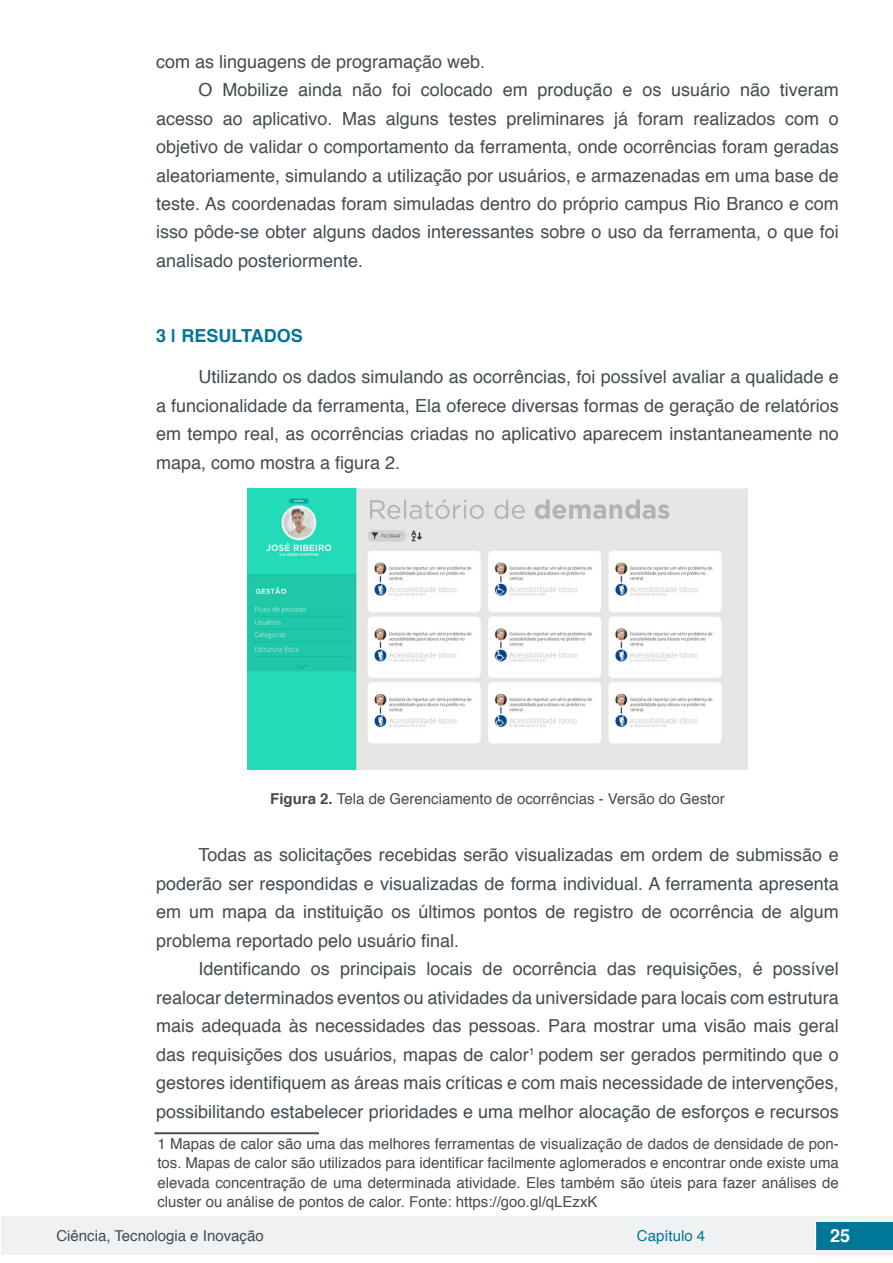
<style>
.page{position:relative;width:893px;height:1263px;background:#fff}
.page>*{position:absolute;margin:0;border:0;box-sizing:border-box;transform-origin:0 0}
.t1{font:18px/28.5px "Helvetica";color:#434c52;text-align:justify}
.t2{font:700 18px "Helvetica";color:#007699}
.t3{font:700 18px "Helvetica";color:#fff}
.t4{font:15px/19.5px "Helvetica";color:#434c52;text-align:justify}
.t5{font:15px "Helvetica";color:#007699}
.s1{font-weight:700}
</style>
<div class="page">
<div style="left:1px;top:1216px;width:891px;height:38px;background:#f0f1f2"></div>
<div style="left:816px;top:1222px;width:77px;height:27px;background:#007699"></div>
<svg style="left:815px;top:1224px;width:1px;height:24px"></svg>
<img style="left:248px;top:489px;width:499px;height:280px">
<hr style="left:154px;top:1132px;width:165px;height:1px;background:#434c52">
<hr style="left:154px;top:1133px;width:165px;height:1px;background:#434c52">
<p class="t1" style="left:156px;top:47px;width:331px">com as linguagens de programação web.</p>
<p class="t1" style="left:199px;top:76px;width:642px">O Mobilize ainda não foi colocado em produção e os usuário não tiveram</p>
<p class="t1" style="left:156px;top:104px;width:684px">acesso ao aplicativo. Mas alguns testes preliminares já foram realizados com o</p>
<p class="t1" style="left:156px;top:133px;width:684px">objetivo de validar o comportamento da ferramenta, onde ocorrências foram geradas</p>
<p class="t1" style="left:156px;top:161px;width:684px">aleatoriamente, simulando a utilização por usuários, e armazenadas em uma base de</p>
<p class="t1" style="left:156px;top:190px;width:684px">teste. As coordenadas foram simuladas dentro do próprio campus Rio Branco e com</p>
<p class="t1" style="left:156px;top:218px;width:684px">isso pôde-se obter alguns dados interessantes sobre o uso da ferramenta, o que foi</p>
<p class="t1" style="left:156px;top:247px;width:209px">analisado posteriormente.</p>
<p class="t2" style="left:156px;top:321px;width:148px">3 | RESULTADOS</p>
<p class="t1" style="left:156px;top:363px;width:684px;text-indent:43px">Utilizando os dados simulando as ocorrências, foi possível avaliar a qualidade e a funcionalidade da ferramenta, Ela oferece diversas formas de geração de relatórios em tempo real, as ocorrências criadas no aplicativo aparecem instantaneamente no mapa, como mostra a figura 2.</p>
<p class="t4" style="left:270px;top:789px;width:456px"><span class="s1">Figura 2.</span> Tela de Gerenciamento de ocorrências - Versão do Gestor</p>
<p class="t1" style="left:156px;top:841px;width:684px;text-indent:43px">Todas as solicitações recebidas serão visualizadas em ordem de submissão e poderão ser respondidas e visualizadas de forma individual. A ferramenta apresenta em um mapa da instituição os últimos pontos de registro de ocorrência de algum problema reportado pelo usuário final.</p>
<p class="t1" style="left:156px;top:955px;width:684px;text-indent:43px">Identificando os principais locais de ocorrência das requisições, é possível realocar determinados eventos ou atividades da universidade para locais com estrutura mais adequada às necessidades das pessoas. Para mostrar uma visão mais geral das requisições dos usuários, mapas de calor<sup>1</sup> podem ser gerados permitindo que o gestores identifiquem as áreas mais críticas e com mais necessidade de intervenções, possibilitando estabelecer prioridades e uma melhor alocação de esforços e recursos</p>
<p class="t4" style="left:157px;top:1134px;width:683px">1 Mapas de calor são uma das melhores ferramentas de visualização de dados de densidade de pon&shy;tos. Mapas de calor são utilizados para identificar facilmente aglomerados e encontrar onde existe uma elevada concentração de uma determinada atividade. Eles também são úteis para fazer análises de cluster ou análise de pontos de calor. Fonte: https://goo.gl/qLEzxK</p>
<p class="t4" style="left:56px;top:1226px;width:209px">Ciência, Tecnologia e Inovação</p>
<p class="t5" style="left:637px;top:1224px;width:70px">Capítulo 4</p>
<p class="t3" style="left:830px;top:1221px;width:22px">25</p>
</div>
